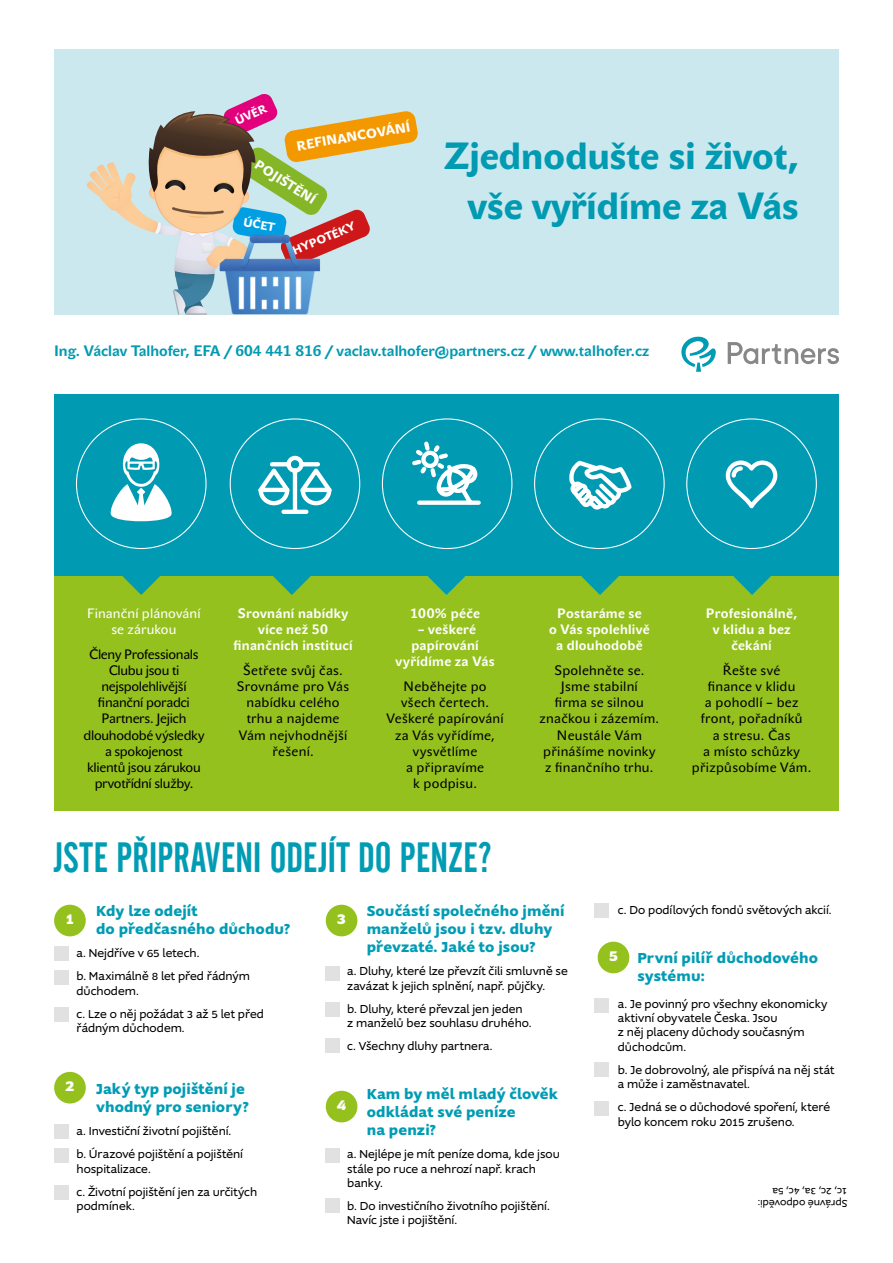
<style>
.page{position:relative;width:893px;height:1263px;background:#fff}
.page>*{position:absolute;margin:0;border:0;box-sizing:border-box;transform-origin:0 0}
.t1{font:42px "cafeta";letter-spacing:-.005em;color:#009cb4;scale:.95 1}
.t2{font:37.5px/50.6px "John Sans Heavy Pro";color:#009ab2;text-align:right}
.t3{font:700 16.2px "Supra";color:#fff}
.t4{font:700 15px/18px "Supra";letter-spacing:.01em;color:#009cb4}
.t5{font:700 15px "John Sans Text Pro";color:#009ab2}
.t6{font:13.5px/16.2px "John Sans Text Pro";letter-spacing:.015em;color:#000;text-align:center}
.t7{font:700 13.5px/16.2px "John Sans Text Pro";letter-spacing:.02em;color:#fff;text-align:center}
.t8{font:13.5px/16.2px "John Sans Text Pro";letter-spacing:-.02em;color:#000;text-align:center}
.t9{font:13.5px/16.2px "John Sans Text Pro";letter-spacing:.01em;color:#fff;text-align:center}
.t10{font:13.2px "John Sans Heavy Pro";color:#fff}
.t11{font:12px/14.4px "Supra";color:#000}
.t12{font:11.7px "John Sans Heavy Pro";color:#fff}
.t13{font:10.5px/12.6px "Supra";letter-spacing:.005em;color:#000}
</style>
<div class="page">
<div style="left:54px;top:905px;width:32px;height:31px;background:#95c11f;border-radius:50%"></div>
<div style="left:54px;top:1072px;width:32px;height:31px;background:#95c11f;border-radius:50%"></div>
<div style="left:326px;top:905px;width:31px;height:31px;background:#95c11f;border-radius:50%"></div>
<div style="left:598px;top:942px;width:31px;height:31px;background:#95c11f;border-radius:50%"></div>
<div style="left:326px;top:1091px;width:31px;height:31px;background:#95c11f;border-radius:50%"></div>
<div style="left:54px;top:946px;width:15px;height:15px;background:#e1e1e1"></div>
<div style="left:54px;top:1124px;width:15px;height:15px;background:#e1e1e1"></div>
<div style="left:54px;top:970px;width:15px;height:15px;background:#e1e1e1"></div>
<div style="left:54px;top:1148px;width:15px;height:15px;background:#e1e1e1"></div>
<div style="left:54px;top:1007px;width:15px;height:15px;background:#e1e1e1"></div>
<div style="left:54px;top:1185px;width:15px;height:15px;background:#e1e1e1"></div>
<div style="left:325px;top:965px;width:15px;height:15px;background:#e1e1e1"></div>
<div style="left:594px;top:902px;width:15px;height:15px;background:#e1e1e1"></div>
<div style="left:325px;top:1148px;width:15px;height:15px;background:#e1e1e1"></div>
<div style="left:325px;top:1002px;width:15px;height:15px;background:#e1e1e1"></div>
<div style="left:594px;top:998px;width:15px;height:14px;background:#e1e1e1"></div>
<div style="left:325px;top:1198px;width:15px;height:15px;background:#e1e1e1"></div>
<div style="left:325px;top:1038px;width:15px;height:15px;background:#e1e1e1"></div>
<div style="left:594px;top:1062px;width:15px;height:15px;background:#e1e1e1"></div>
<div style="left:594px;top:1101px;width:15px;height:15px;background:#e1e1e1"></div>
<svg style="left:728px;top:342px;width:111px;height:22px"></svg>
<svg style="left:681px;top:336px;width:35px;height:36px"></svg>
<div style="left:54px;top:50px;width:785px;height:265px;background:#cbe8ee"></div>
<svg style="left:86px;top:94px;width:332px;height:221px"></svg>
<div style="left:54px;top:394px;width:785px;height:361px;background:#009ab2"></div>
<div style="left:54px;top:576px;width:785px;height:234px;background:#95c11f"></div>
<svg style="left:258px;top:455px;width:74px;height:59px"></svg>
<svg style="left:725px;top:460px;width:53px;height:49px"></svg>
<svg style="left:534px;top:458px;width:98px;height:76px"></svg>
<svg style="left:412px;top:441px;width:69px;height:64px"></svg>
<svg style="left:123px;top:576px;width:37px;height:19px"></svg>
<svg style="left:273px;top:576px;width:38px;height:19px"></svg>
<svg style="left:428px;top:576px;width:37px;height:19px"></svg>
<svg style="left:581px;top:576px;width:38px;height:19px"></svg>
<svg style="left:733px;top:576px;width:38px;height:19px"></svg>
<svg style="left:110px;top:443px;width:62px;height:79px"></svg>
<p class="t12" style="left:233px;top:116px;width:35px;rotate:-25deg">ÚVĚR</p>
<p class="t10" style="left:260px;top:157px;width:71px;rotate:32deg">POJIŠTĚNÍ</p>
<p class="t10" style="left:295px;top:139px;width:117px;rotate:-10deg">REFINANCOVÁNÍ</p>
<p class="t12" style="left:245px;top:215px;width:33px;rotate:11deg">ÚČET</p>
<p class="t12" style="left:290px;top:245px;width:69px;rotate:-23deg">HYPOTÉKY</p>
<h2 class="t2" style="left:444px;top:131px;width:356px">Zjednodušte si život, vše vyřídíme za Vás</h2>
<p class="t5" style="left:54px;top:343px;width:597px">Ing. Václav Talhofer, EFA / 604 441 816 / vaclav.talhofer@partners.cz / www.talhofer.cz</p>
<p class="t9" style="left:87px;top:605px;width:115px">Finanční plánování se zárukou</p>
<p class="t8" style="left:84px;top:646px;width:122px">Členy Professionals<br>Clubu jsou ti nejspolehlivější finanční poradci<br>Partners. Jejich dlouhodobé výsledky a spokojenost<br>klientů jsou zárukou prvotřídní služby.</p>
<p class="t7" style="left:233px;top:605px;width:121px">Srovnání nabídky více než 50 finančních institucí</p>
<p class="t6" style="left:237px;top:662px;width:114px">Šetřete svůj čas.<br>Srovnáme pro Vás nabídku celého trhu a najdeme<br>Vám nejvhodnější řešení.</p>
<p class="t7" style="left:410px;top:605px;width:71px">100% péče</p>
<p class="t7" style="left:396px;top:621px;width:101px">– veškeré papírování vyřídíme za Vás</p>
<p class="t6" style="left:386px;top:678px;width:119px">Neběhejte po všech čertech.<br>Veškeré papírování za Vás vyřídíme, vysvětlíme<br>a připravíme<br>k podpisu.</p>
<h1 class="t1" style="left:54px;top:834px;width:461px">JSTE PŘIPRAVENI ODEJÍT DO PENZE?</h1>
<p class="t7" style="left:549px;top:605px;width:102px">Postaráme se<br>o Vás spolehlivě a dlouhodobě</p>
<p class="t6" style="left:540px;top:662px;width:121px">Spolehněte se.<br>Jsme stabilní<br>firma se silnou značkou i zázemím.<br>Neustále Vám přinášíme novinky z finančního trhu.</p>
<p class="t7" style="left:706px;top:605px;width:93px">Profesionálně, v klidu a bez čekání</p>
<p class="t6" style="left:692px;top:662px;width:121px">Řešte své<br>finance v klidu<br>a pohodlí – bez front, pořadníků<br>a stresu. Čas<br>a místo schůzky přizpůsobíme Vám.</p>
<p class="t4" style="left:96px;top:902px;width:196px">Kdy lze odejít<br>do předčasného důchodu?</p>
<p class="t11" style="left:77px;top:942px;width:175px;line-height:23px">a. Nejdříve v 65 letech.<br>b. Maximálně 8 let před řádným</p>
<p class="t11" style="left:77px;top:979px;width:189px;line-height:23px">důchodem.<br>c. Lze o něj požádat 3 až 5 let před</p>
<p class="t11" style="left:77px;top:1021px;width:110px">řádným důchodem.</p>
<h3 class="t3" style="left:65px;top:907px;width:11px">1</h3>
<h3 class="t3" style="left:65px;top:1074px;width:11px">2</h3>
<p class="t4" style="left:96px;top:1080px;width:154px">Jaký typ pojištění je vhodný pro seniory?</p>
<p class="t11" style="left:77px;top:1120px;width:168px;line-height:23px">a. Investiční životní pojištění. b. Úrazové pojištění a pojištění</p>
<p class="t11" style="left:77px;top:1157px;width:182px;line-height:23px">hospitalizace.<br>c. Životní pojištění jen za určitých</p>
<p class="t11" style="left:77px;top:1199px;width:60px">podmínek.</p>
<p class="t4" style="left:367px;top:902px;width:199px">Součástí společného jmění manželů jsou i tzv. dluhy převzaté. Jaké to jsou?</p>
<p class="t11" style="left:347px;top:964px;width:222px">a. Dluhy, které lze převzít čili smluvně se zavázat k jejich splnění, např. půjčky.</p>
<p class="t11" style="left:347px;top:1001px;width:186px">b. Dluhy, které převzal jen jeden z manželů bez souhlasu druhého.</p>
<p class="t11" style="left:347px;top:1039px;width:147px">c. Všechny dluhy partnera.</p>
<p class="t4" style="left:367px;top:1085px;width:193px">Kam by měl mladý člověk odkládat své peníze<br>na penzi?</p>
<p class="t11" style="left:347px;top:1147px;width:214px">a. Nejlépe je mít peníze doma, kde jsou stále po ruce a nehrozí např. krach banky.</p>
<p class="t11" style="left:347px;top:1199px;width:204px">b. Do investičního životního pojištění.<br>Navíc jste i pojištění.</p>
<h3 class="t3" style="left:337px;top:907px;width:11px">3</h3>
<h3 class="t3" style="left:337px;top:1093px;width:11px">4</h3>
<p class="t11" style="left:618px;top:902px;width:215px">c. Do podílových fondů světových akcií.</p>
<p class="t4" style="left:637px;top:949px;width:182px">První pilíř důchodového systému:</p>
<p class="t11" style="left:618px;top:996px;width:211px">a. Je povinný pro všechny ekonomicky aktivní obyvatele Česka. Jsou<br>z něj placeny důchody současným důchodcům.</p>
<p class="t11" style="left:618px;top:1062px;width:218px">b. Je dobrovolný, ale přispívá na něj stát a může i zaměstnavatel.</p>
<p class="t11" style="left:618px;top:1100px;width:214px">c. Jedná se o důchodové spoření, které bylo koncem roku 2015 zrušeno.</p>
<h3 class="t3" style="left:609px;top:944px;width:11px">5</h3>
<p class="t13" style="left:847px;top:1210px;width:91px;rotate:-180deg">Správné odpovědi:<br>1c, 2c, 3a, 4c, 5a</p>
</div>
